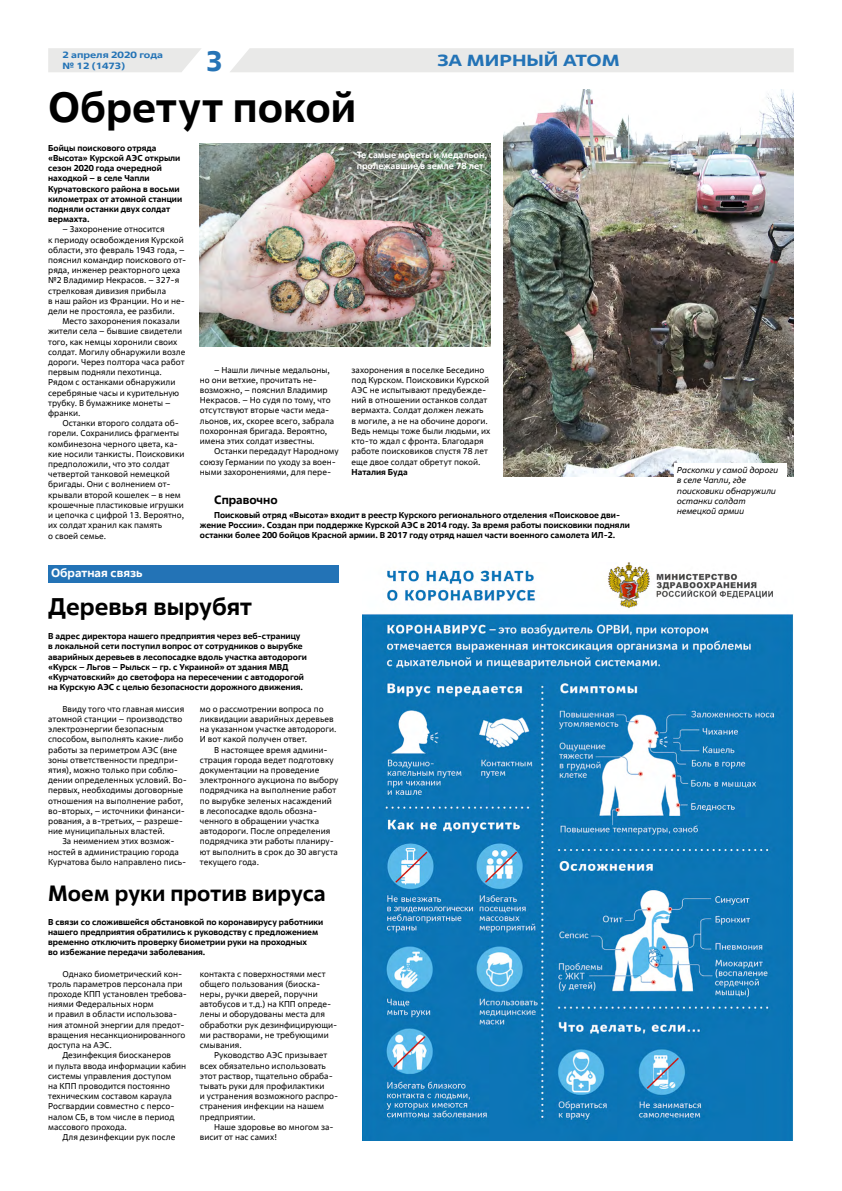
<style>
.page{position:relative;width:842px;height:1191px;background:#fff}
.page>*{position:absolute;margin:0;border:0;box-sizing:border-box;transform-origin:0 0}
.t1{font:700 42px "Rosatom";color:#000}
.t2{font:700 28px "Rosatom";color:#2674b6}
.t3{font:700 24px "Rosatom";color:#000}
.t4{font:700 22px "Rosatom";color:#000}
.t5{font:700 16px "Rosatom";color:#2373b6;scale:1.25 1}
.t6{font:700 12px "Rosatom";color:#fff}
.t7{font:700 12px "Rosatom";color:#000}
.t8{font:700 9px/10.8px "Rosatom";color:#fff}
.t9{font:700 9px/10.8px "Rosatom";color:#2373b6;scale:1.2 1}
.t10{font:8.5px/10.2px "Rosatom";color:#000}
.t11{font:700 8.5px/10.2px "Rosatom";color:#000}
.t12{font:italic 8.5px/10.2px "Rosatom";color:#000}
</style>
<div class="page">
<div style="left:48px;top:48px;width:746px;height:24px;background:#e9e9e8"></div>
<div style="left:48px;top:565px;width:291px;height:17px;background:#2373b6"></div>
<img style="left:363px;top:562px;width:430px;height:578px">
<img style="left:200px;top:144px;width:290px;height:203px">
<img style="left:503px;top:90px;width:291px;height:386px">
<div style="left:674px;top:463px;width:112px;height:56px;background:#fff"></div>
<p class="t9" style="left:62px;top:49px;width:85px">2 апреля 2020 года № 12 (1473)</p>
<h2 class="t2" style="left:206px;top:43px;width:18px">3</h2>
<h3 class="t5" style="left:437px;top:50px;width:148px">ЗА МИРНЫЙ АТОМ</h3>
<h1 class="t1" style="left:48px;top:80px;width:309px">Обретут покой</h1>
<p class="t11" style="left:48px;top:142px;width:136px">Бойцы поискового отряда «Высота» Курской АЭС открыли сезон 2020 года очередной находкой – в селе Чапли<br>Курчатовского района в восьми километрах от атомной станции подняли останки двух солдат вермахта.</p>
<p class="t10" style="left:48px;top:224px;width:140px;text-indent:14px">– Захоронение относится<br>к периоду освобождения Курской области, это февраль 1943 года, – пояснил командир поискового от&shy;ряда, инженер реакторного цеха №2 Владимир Некрасов. – 327-я стрелковая дивизия прибыла<br>в наш район из Франции. Но и не&shy;дели не простояла, ее разбили.</p>
<p class="t10" style="left:48px;top:316px;width:139px;text-indent:14px">Место захоронения показали жители села – бывшие свидетели того, как немцы хоронили своих солдат. Могилу обнаружили возле дороги. Через полтора часа работ первым подняли пехотинца.<br>Рядом с останками обнаружили серебряные часы и курительную трубку. В бумажнике монеты – франки.</p>
<p class="t10" style="left:48px;top:418px;width:138px;text-indent:14px">Останки второго солдата об&shy;горели. Сохранились фрагменты комбинезона черного цвета, ка&shy;кие носили танкисты. Поисковики предположили, что это солдат четвертой танковой немецкой бригады. Они с волнением от&shy;крывали второй кошелек – в нем крошечные пластиковые игрушки и цепочка с цифрой 13. Вероятно, их солдат хранил как память<br>о своей семье.</p>
<p class="t8" style="left:357px;top:149px;width:132px">Те самые монеты и медальон, пролежавшие в земле 78 лет</p>
<p class="t10" style="left:200px;top:364px;width:136px;text-indent:14px">– Нашли личные медальоны, но они ветхие, прочитать не&shy;возможно, – пояснил Владимир<br>Некрасов. – Но судя по тому, что отсутствуют вторые части меда&shy;льонов, их, скорее всего, забрала похоронная бригада. Вероятно, имена этих солдат известны.</p>
<p class="t10" style="left:200px;top:446px;width:140px;text-indent:14px">Останки передадут Народному союзу Германии по уходу за воен&shy;ными захоронениями, для пере-</p>
<p class="t10" style="left:352px;top:364px;width:140px">захоронения в поселке Беседино под Курском. Поисковики Курской<br>АЭС не испытывают предубежде&shy;ний в отношении останков солдат вермахта. Солдат должен лежать<br>в могиле, а не на обочине дороги.<br>Ведь немцы тоже были людьми, их кто-то ждал с фронта. Благодаря работе поисковиков спустя 78 лет еще двое солдат обретут покой.</p>
<p class="t11" style="left:352px;top:466px;width:58px">Наталия Буда</p>
<h3 class="t7" style="left:214px;top:492px;width:65px">Справочно</h3>
<p class="t11" style="left:200px;top:510px;width:431px;text-indent:14px">Поисковый отряд «Высота» входит в реестр Курского регионального отделения «Поисковое дви&shy;жение России». Создан при поддержке Курской АЭС в 2014 году. За время работы поисковики подняли останки более 200 бойцов Красной армии. В 2017 году отряд нашел части военного самолета ИЛ-2.</p>
<h3 class="t6" style="left:51px;top:565px;width:93px">Обратная связь</h3>
<h3 class="t3" style="left:48px;top:591px;width:205px">Деревья вырубят</h3>
<p class="t11" style="left:48px;top:631px;width:260px">В адрес директора нашего предприятия через веб-страницу в локальной сети поступил вопрос от сотрудников о вырубке аварийных деревьев в лесопосадке вдоль участка автодороги «Курск – Льгов – Рыльск – гр. с Украиной» от здания МВД «Курчатовский» до светофора на пересечении с автодорогой на Курскую АЭС с целью безопасности дорожного движения.</p>
<p class="t10" style="left:48px;top:703px;width:140px;text-indent:14px">Ввиду того что главная миссия атомной станции – производство электроэнергии безопасным способом, выполнять какие-либо работы за периметром АЭС (вне зоны ответственности предпри&shy;ятия), можно только при соблю&shy;дении определенных условий. Во&shy;первых, необходимы договорные отношения на выполнение работ, во-вторых, – источники финанси&shy;рования, а в-третьих, – разреше&shy;ние муниципальных властей.</p>
<p class="t10" style="left:48px;top:836px;width:140px;text-indent:14px">За неимением этих возмож&shy;ностей в администрацию города<br>Курчатова было направлено пись-</p>
<p class="t10" style="left:200px;top:703px;width:138px">мо о рассмотрении вопроса по ликвидации аварийных деревьев на указанном участке автодороги.<br>И вот какой получен ответ.</p>
<p class="t10" style="left:200px;top:744px;width:140px;text-indent:14px">В настоящее время админи&shy;страция города ведет подготовку документации на проведение электронного аукциона по выбору подрядчика на выполнение работ по вырубке зеленых насаждений<br>в лесопосадке вдоль обозна&shy;ченного в обращении участка автодороги. После определения подрядчика эти работы планиру&shy;ют выполнить в срок до 30 августа текущего года.</p>
<h3 class="t4" style="left:48px;top:879px;width:279px">Моем руки против вируса</h3>
<p class="t11" style="left:48px;top:916px;width:277px">В связи со сложившейся обстановкой по коронавирусу работники нашего предприятия обратились к руководству с предложением временно отключить проверку биометрии руки на проходных<br>во избежание передачи заболевания.</p>
<p class="t10" style="left:62px;top:968px;width:121px">Однако биометрический кон-</p>
<p class="t10" style="left:48px;top:978px;width:136px">троль параметров персонала при</p>
<p class="t10" style="left:48px;top:989px;width:140px">проходе КПП установлен требова-</p>
<p class="t10" style="left:48px;top:999px;width:107px">ниями Федеральных норм</p>
<p class="t10" style="left:48px;top:1009px;width:130px">и правил в области использова-</p>
<p class="t10" style="left:48px;top:1019px;width:138px">ния атомной энергии для предот-</p>
<p class="t10" style="left:48px;top:1029px;width:139px">вращения несанкционированного</p>
<p class="t10" style="left:48px;top:1040px;width:65px">доступа на АЭС.</p>
<p class="t10" style="left:62px;top:1050px;width:110px">Дезинфекция биосканеров</p>
<p class="t10" style="left:48px;top:1060px;width:139px">и пульта ввода информации кабин</p>
<p class="t10" style="left:48px;top:1070px;width:125px">системы управления доступом</p>
<p class="t10" style="left:48px;top:1080px;width:123px">на КПП проводится постоянно</p>
<p class="t10" style="left:48px;top:1091px;width:125px">техническим составом караула</p>
<p class="t10" style="left:48px;top:1101px;width:128px">Росгвардии совместно с персо-</p>
<p class="t10" style="left:48px;top:1111px;width:128px">налом СБ, в том числе в период</p>
<p class="t10" style="left:48px;top:1121px;width:80px">массового прохода.</p>
<p class="t10" style="left:62px;top:1131px;width:114px">Для дезинфекции рук после</p>
<p class="t10" style="left:200px;top:968px;width:139px">контакта с поверхностями мест общего пользования (биоска&shy;неры, ручки дверей, поручни автобусов и т.д.) на КПП опреде&shy;лены и оборудованы места для обработки рук дезинфицирующи&shy;ми растворами, не требующими смывания.</p>
<p class="t10" style="left:200px;top:1050px;width:140px;text-indent:14px">Руководство АЭС призывает всех обязательно использовать этот раствор, тщательно обраба&shy;тывать руки для профилактики<br>и устранения возможного распро&shy;странения инфекции на нашем предприятии.</p>
<p class="t10" style="left:200px;top:1121px;width:135px;text-indent:14px">Наше здоровье во многом за&shy;висит от нас самих!</p>
<p class="t12" style="left:677px;top:465px;width:103px">Раскопки у самой дороги в селе Чапли, где поисковики обнаружили останки солдат немецкой армии</p>
</div>
